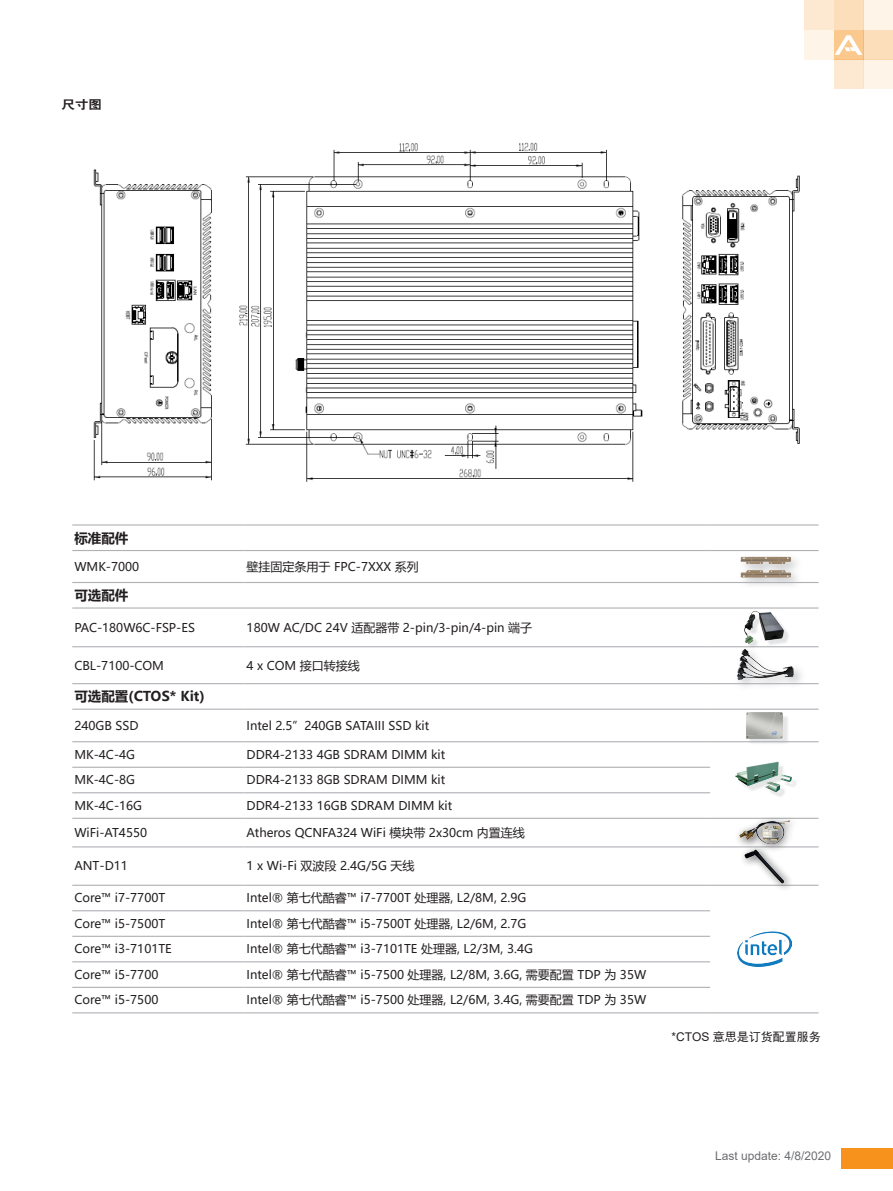
<style>
.page{position:relative;width:893px;height:1191px;background:#fff}
.page>*{position:absolute;margin:0;border:0;box-sizing:border-box;transform-origin:0 0}
.Table_Key_Fields{font:700 13.5px "Microsoft Ya Hei";color:#231f20}
.t1{font:12.15px "H Yb 2 gj";color:#231f20;scale:1.11 1}
.Right_Table_body_tex{font:12px "Microsoft Ya Hei";color:#231f20}
.Left_Table_body_text{font:12px "Microsoft Ya Hei";color:#231f20}
.page_number{font:12px "Arial";color:#6c6d70}
.t2{font:12px "Sim Hei";color:#231f20}
.s1{font-family:"Arial"}
</style>
<div class="page">
<div style="left:863px;top:30px;width:30px;height:30px;background:#fcdebb"></div>
<div style="left:863px;top:60px;width:30px;height:29px;background:#fef4e8"></div>
<div style="left:834px;top:30px;width:29px;height:30px;background:#fbc98e"></div>
<div style="left:804px;top:30px;width:30px;height:30px;background:#fef4e8"></div>
<div style="left:804px;top:0;width:30px;height:30px;background:#fde9d2"></div>
<div style="left:834px;top:60px;width:29px;height:29px;background:#fde9d2"></div>
<div style="left:834px;top:0;width:29px;height:30px;background:#fcdebb"></div>
<div style="left:863px;top:0;width:30px;height:30px;background:#fef4e8"></div>
<svg style="left:834px;top:35px;width:28px;height:20px"></svg>
<div style="left:841px;top:1148px;width:52px;height:20px;background:#f7931d"></div>
<img style="left:93px;top:142px;width:707px;height:340px">
<hr style="left:72px;top:524px;width:172px;height:1px;background:#b0b1b5">
<hr style="left:244px;top:524px;width:466px;height:1px;background:#b0b1b5">
<hr style="left:710px;top:524px;width:109px;height:1px;background:#b0b1b5">
<hr style="left:72px;top:550px;width:172px;height:1px;background:#b0b1b5">
<hr style="left:244px;top:550px;width:466px;height:1px;background:#b0b1b5">
<hr style="left:710px;top:550px;width:109px;height:1px;background:#b0b1b5">
<hr style="left:72px;top:582px;width:172px;height:1px;background:#b0b1b5">
<hr style="left:244px;top:582px;width:466px;height:1px;background:#b0b1b5">
<hr style="left:710px;top:582px;width:109px;height:1px;background:#b0b1b5">
<hr style="left:72px;top:607px;width:172px;height:1px;background:#b0b1b5">
<hr style="left:244px;top:607px;width:466px;height:1px;background:#b0b1b5">
<hr style="left:710px;top:607px;width:109px;height:1px;background:#b0b1b5">
<hr style="left:72px;top:646px;width:172px;height:1px;background:#b0b1b5">
<hr style="left:244px;top:646px;width:466px;height:1px;background:#b0b1b5">
<hr style="left:710px;top:646px;width:109px;height:1px;background:#b0b1b5">
<hr style="left:72px;top:683px;width:172px;height:1px;background:#b0b1b5">
<hr style="left:244px;top:683px;width:466px;height:1px;background:#b0b1b5">
<hr style="left:710px;top:683px;width:109px;height:1px;background:#b0b1b5">
<hr style="left:72px;top:708px;width:172px;height:1px;background:#b0b1b5">
<hr style="left:244px;top:708px;width:466px;height:1px;background:#b0b1b5">
<hr style="left:710px;top:708px;width:109px;height:1px;background:#b0b1b5">
<hr style="left:72px;top:741px;width:172px;height:1px;background:#b0b1b5">
<hr style="left:244px;top:741px;width:466px;height:1px;background:#b0b1b5">
<hr style="left:710px;top:741px;width:109px;height:1px;background:#b0b1b5">
<hr style="left:72px;top:766px;width:172px;height:2px;background:#b0b1b5">
<hr style="left:244px;top:766px;width:466px;height:2px;background:#b0b1b5">
<hr style="left:72px;top:792px;width:172px;height:1px;background:#b0b1b5">
<hr style="left:244px;top:792px;width:466px;height:1px;background:#b0b1b5">
<hr style="left:72px;top:817px;width:172px;height:2px;background:#b0b1b5">
<hr style="left:244px;top:817px;width:466px;height:2px;background:#b0b1b5">
<hr style="left:710px;top:817px;width:109px;height:2px;background:#b0b1b5">
<hr style="left:72px;top:846px;width:172px;height:1px;background:#b0b1b5">
<hr style="left:244px;top:846px;width:466px;height:1px;background:#b0b1b5">
<hr style="left:710px;top:846px;width:109px;height:1px;background:#b0b1b5">
<hr style="left:72px;top:884px;width:172px;height:2px;background:#b0b1b5">
<hr style="left:244px;top:884px;width:466px;height:2px;background:#b0b1b5">
<hr style="left:710px;top:884px;width:109px;height:2px;background:#b0b1b5">
<hr style="left:72px;top:910px;width:172px;height:1px;background:#b0b1b5">
<hr style="left:244px;top:910px;width:466px;height:1px;background:#b0b1b5">
<hr style="left:72px;top:935px;width:172px;height:2px;background:#b0b1b5">
<hr style="left:244px;top:935px;width:466px;height:2px;background:#b0b1b5">
<hr style="left:72px;top:961px;width:172px;height:1px;background:#b0b1b5">
<hr style="left:244px;top:961px;width:466px;height:1px;background:#b0b1b5">
<hr style="left:72px;top:986px;width:172px;height:2px;background:#b0b1b5">
<hr style="left:244px;top:986px;width:466px;height:2px;background:#b0b1b5">
<hr style="left:72px;top:1012px;width:172px;height:1px;background:#b0b1b5">
<hr style="left:244px;top:1012px;width:466px;height:1px;background:#b0b1b5">
<hr style="left:710px;top:1012px;width:109px;height:1px;background:#b0b1b5">
<div style="left:737px;top:553px;width:66px;height:37px;background:#b0b1b5;opacity:.75"></div>
<img style="left:737px;top:553px;width:57px;height:27px">
<div style="left:746px;top:613px;width:44px;height:36px;background:#b0b1b5;opacity:.35"></div>
<img style="left:744px;top:611px;width:43px;height:33px">
<div style="left:734px;top:646px;width:72px;height:45px;background:#b0b1b5;opacity:.75"></div>
<img style="left:736px;top:649px;width:58px;height:32px">
<div style="left:749px;top:715px;width:40px;height:29px;background:#b0b1b5;opacity:.32"></div>
<img style="left:746px;top:712px;width:37px;height:26px">
<img style="left:735px;top:761px;width:60px;height:34px">
<div style="left:734px;top:815px;width:65px;height:38px;background:#231f20;opacity:.75"></div>
<img style="left:739px;top:820px;width:51px;height:23px">
<div style="left:739px;top:844px;width:55px;height:48px;background:#231f20;opacity:.75"></div>
<img style="left:744px;top:849px;width:40px;height:34px">
<img style="left:737px;top:931px;width:54px;height:35px">
<p class="t1" style="left:62px;top:99px;width:38px">尺寸图</p>
<p class="Table_Key_Fields" style="left:74px;top:528px;width:55px">标准配件</p>
<p class="Left_Table_body_text" style="left:74px;top:558px;width:66px">WMK-7000</p>
<p class="Right_Table_body_tex" style="left:247px;top:558px;width:174px">壁挂固定条用于 FPC-7XXX 系列</p>
<p class="Table_Key_Fields" style="left:74px;top:586px;width:55px">可选配件</p>
<p class="Left_Table_body_text" style="left:74px;top:619px;width:122px">PAC-180W6C-FSP-ES</p>
<p class="Right_Table_body_tex" style="left:247px;top:619px;width:287px">180W AC/DC 24V 适配器带 2-pin/3-pin/4-pin 端子</p>
<p class="Left_Table_body_text" style="left:74px;top:657px;width:91px">CBL-7100-COM</p>
<p class="Right_Table_body_tex" style="left:247px;top:657px;width:115px">4 x COM 接口转接线</p>
<p class="Table_Key_Fields" style="left:74px;top:687px;width:132px">可选配置(CTOS* Kit)</p>
<p class="Left_Table_body_text" style="left:74px;top:717px;width:66px">240GB SSD</p>
<p class="Right_Table_body_tex" style="left:247px;top:717px;width:184px">Intel 2.5”240GB SATAIII SSD kit</p>
<p class="Left_Table_body_text" style="left:74px;top:746px;width:62px">MK-4C-4G</p>
<p class="Right_Table_body_tex" style="left:247px;top:746px;width:200px">DDR4-2133 4GB SDRAM DIMM kit</p>
<p class="Left_Table_body_text" style="left:74px;top:772px;width:62px">MK-4C-8G</p>
<p class="Right_Table_body_tex" style="left:247px;top:772px;width:200px">DDR4-2133 8GB SDRAM DIMM kit</p>
<p class="Left_Table_body_text" style="left:74px;top:797px;width:69px">MK-4C-16G</p>
<p class="Right_Table_body_tex" style="left:247px;top:797px;width:207px">DDR4-2133 16GB SDRAM DIMM kit</p>
<p class="Left_Table_body_text" style="left:74px;top:824px;width:74px">WiFi-AT4550</p>
<p class="Right_Table_body_tex" style="left:247px;top:824px;width:280px">Atheros QCNFA324 WiFi 模块带 2x30cm 内置连线</p>
<p class="Left_Table_body_text" style="left:74px;top:858px;width:55px">ANT-D11</p>
<p class="Right_Table_body_tex" style="left:247px;top:858px;width:170px">1 x Wi-Fi 双波段 2.4G/5G 天线</p>
<p class="Left_Table_body_text" style="left:74px;top:890px;width:92px">Core™ i7-7700T</p>
<p class="Right_Table_body_tex" style="left:247px;top:890px;width:281px">Intel® 第七代酷睿™ i7-7700T 处理器, L2/8M, 2.9G</p>
<p class="Left_Table_body_text" style="left:74px;top:915px;width:92px">Core™ i5-7500T</p>
<p class="Right_Table_body_tex" style="left:247px;top:915px;width:281px">Intel® 第七代酷睿™ i5-7500T 处理器, L2/6M, 2.7G</p>
<p class="Left_Table_body_text" style="left:74px;top:941px;width:99px">Core™ i3-7101TE</p>
<p class="Right_Table_body_tex" style="left:247px;top:941px;width:288px">Intel® 第七代酷睿™ i3-7101TE 处理器, L2/3M, 3.4G</p>
<p class="Left_Table_body_text" style="left:74px;top:966px;width:85px">Core™ i5-7700</p>
<p class="Right_Table_body_tex" style="left:247px;top:966px;width:401px">Intel® 第七代酷睿™ i5-7500 处理器, L2/8M, 3.6G, 需要配置 TDP 为 35W</p>
<p class="Left_Table_body_text" style="left:74px;top:992px;width:85px">Core™ i5-7500</p>
<p class="Right_Table_body_tex" style="left:247px;top:992px;width:401px">Intel® 第七代酷睿™ i5-7500 处理器, L2/6M, 3.4G, 需要配置 TDP 为 35W</p>
<p class="t2" style="left:672px;top:1030px;width:151px"><span class="s1">*CTOS</span> 意思是订货配置服务</p>
<p class="page_number" style="left:715px;top:1147px;width:118px">Last update: 4/8/2020</p>
</div>
